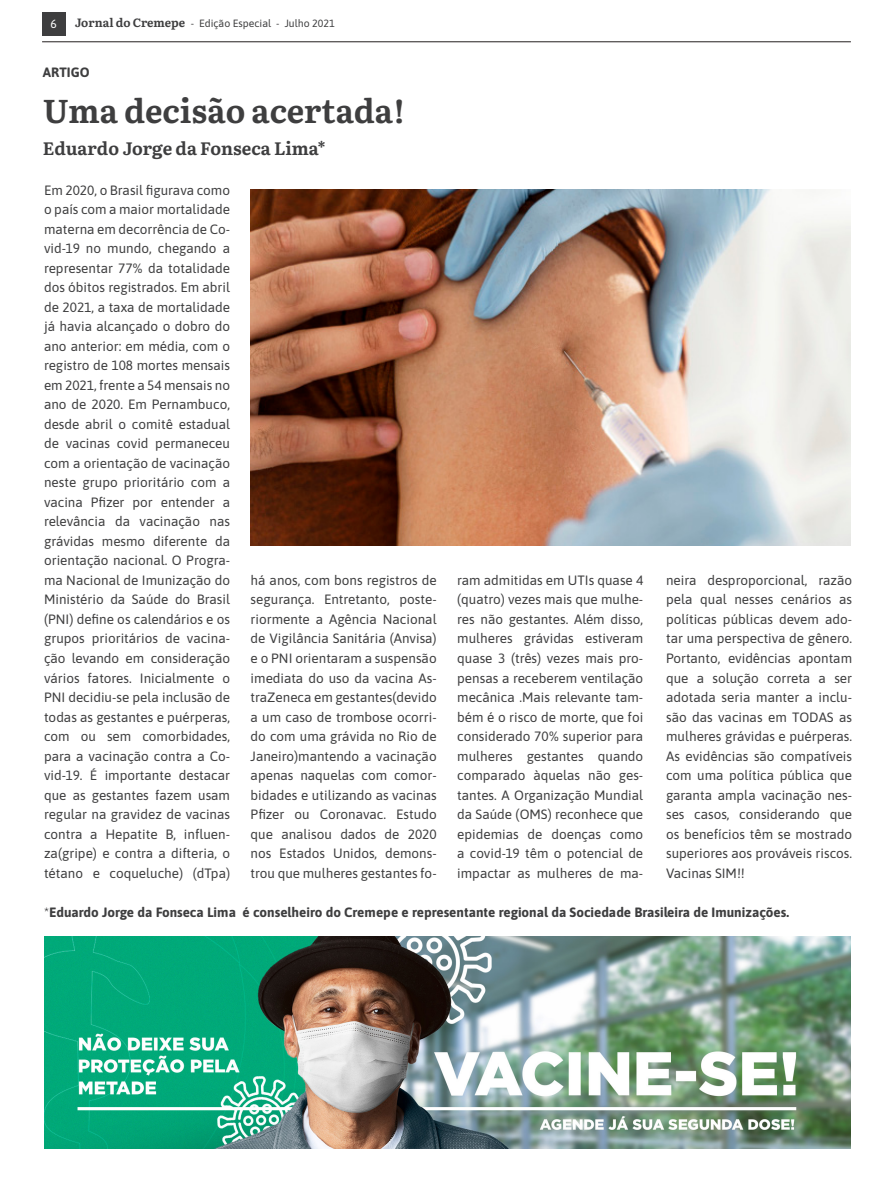
<style>
.page{position:relative;width:893px;height:1191px;background:#fff}
.page>*{position:absolute;margin:0;border:0;box-sizing:border-box;transform-origin:0 0}
.Título{font:700 33px "Literata";color:#3e3e3f}
.Título-2{font:700 18px "Literata";color:#3e3e3f}
.t1{font:13.5px/19.5px "Asap";color:#3e3e3f;text-align:justify}
.Sessão{font:700 13.5px "Asap";color:#3e3e3f}
.t2{font:12px "Asap";color:#fff}
.Legendas_no_miolo{font:10.5px "Asap";color:#3e3e3f}
.s1{font-family:"Literata";font-weight:700;font-size:12px}
.s2{font-weight:400}
</style>
<div class="page">
<div style="left:42px;top:12px;width:23px;height:24px;background:#3e3e3f"></div>
<hr style="left:42px;top:41px;width:809px;height:1px;background:#231f20">
<img style="left:44px;top:936px;width:807px;height:212px">
<img style="left:251px;top:189px;width:600px;height:357px">
<p class="t2" style="left:50px;top:16px;width:8px">6</p>
<p class="Legendas_no_miolo" style="left:75px;top:16px;width:261px"><span class="s1">Jornal do Cremepe</span> - Edição Especial - Julho 2021</p>
<p class="Sessão" style="left:43px;top:63px;width:48px">ARTIGO</p>
<p class="Título" style="left:43px;top:84px;width:363px">Uma decisão acertada!</p>
<p class="Título-2" style="left:43px;top:133px;width:284px">Eduardo Jorge da Fonseca Lima*</p>
<p class="t1" style="left:44px;top:180px;width:188px">Em 2020, o Brasil figurava como o país com a maior mortalidade materna em decorrência de Co&shy;vid-19 no mundo, chegando a representar 77% da totalidade dos óbitos registrados. Em abril de 2021, a taxa de mortalidade já havia alcançado o dobro do ano anterior: em média, com o registro de 108 mortes mensais em 2021, frente a 54 mensais no ano de 2020. Em Pernambuco, desde abril o comitê estadual de vacinas covid permaneceu com a orientação de vacinação neste grupo prioritário com a vacina Pfizer por entender a relevância da vacinação nas grávidas mesmo diferente da orientação nacional. O Progra&shy;ma Nacional de Imunização do Ministério da Saúde do Brasil (PNI) define os calendários e os grupos prioritários de vacina&shy;ção levando em consideração vários fatores. Inicialmente o PNI decidiu-se pela inclusão de todas as gestantes e puérperas, com ou sem comorbidades, para a vacinação contra a Co&shy;vid-19. É importante destacar que as gestantes fazem usam regular na gravidez de vacinas contra a Hepatite B, influen&shy;za(gripe) e contra a difteria, o tétano e coqueluche) (dTpa)</p>
<p class="t1" style="left:251px;top:570px;width:188px">há anos, com bons registros de segurança. Entretanto, poste&shy;riormente a Agência Nacional de Vigilância Sanitária (Anvisa) e o PNI orientaram a suspensão imediata do uso da vacina As&shy;traZeneca em gestantes(devido a um caso de trombose ocorri&shy;do com uma grávida no Rio de Janeiro)mantendo a vacinação apenas naquelas com comor&shy;bidades e utilizando as vacinas Pfizer ou Coronavac. Estudo que analisou dados de 2020 nos Estados Unidos, demons&shy;trou que mulheres gestantes fo-</p>
<p class="t1" style="left:457px;top:570px;width:188px">ram admitidas em UTIs quase 4 (quatro) vezes mais que mulhe&shy;res não gestantes. Além disso, mulheres grávidas estiveram quase 3 (três) vezes mais pro&shy;pensas a receberem ventilação mecânica .Mais relevante tam&shy;bém é o risco de morte, que foi considerado 70% superior para mulheres gestantes quando comparado àquelas não ges&shy;tantes. A Organização Mundial da Saúde (OMS) reconhece que epidemias de doenças como a covid-19 têm o potencial de impactar as mulheres de ma-</p>
<p class="t1" style="left:666px;top:570px;width:188px">neira desproporcional, razão pela qual nesses cenários as políticas públicas devem ado&shy;tar uma perspectiva de gênero.<br>Portanto, evidências apontam que a solução correta a ser adotada seria manter a inclu&shy;são das vacinas em TODAS as mulheres grávidas e puérperas.<br>As evidências são compatíveis com uma política pública que garanta ampla vacinação nes&shy;ses casos, considerando que os benefícios têm se mostrado superiores aos prováveis riscos.<br>Vacinas SIM!!</p>
<p class="Sessão" style="left:44px;top:902px;width:747px"><span class="s2">*</span>Eduardo Jorge da Fonseca Lima é conselheiro do Cremepe e representante regional da Sociedade Brasileira de Imunizações.</p>
</div>
